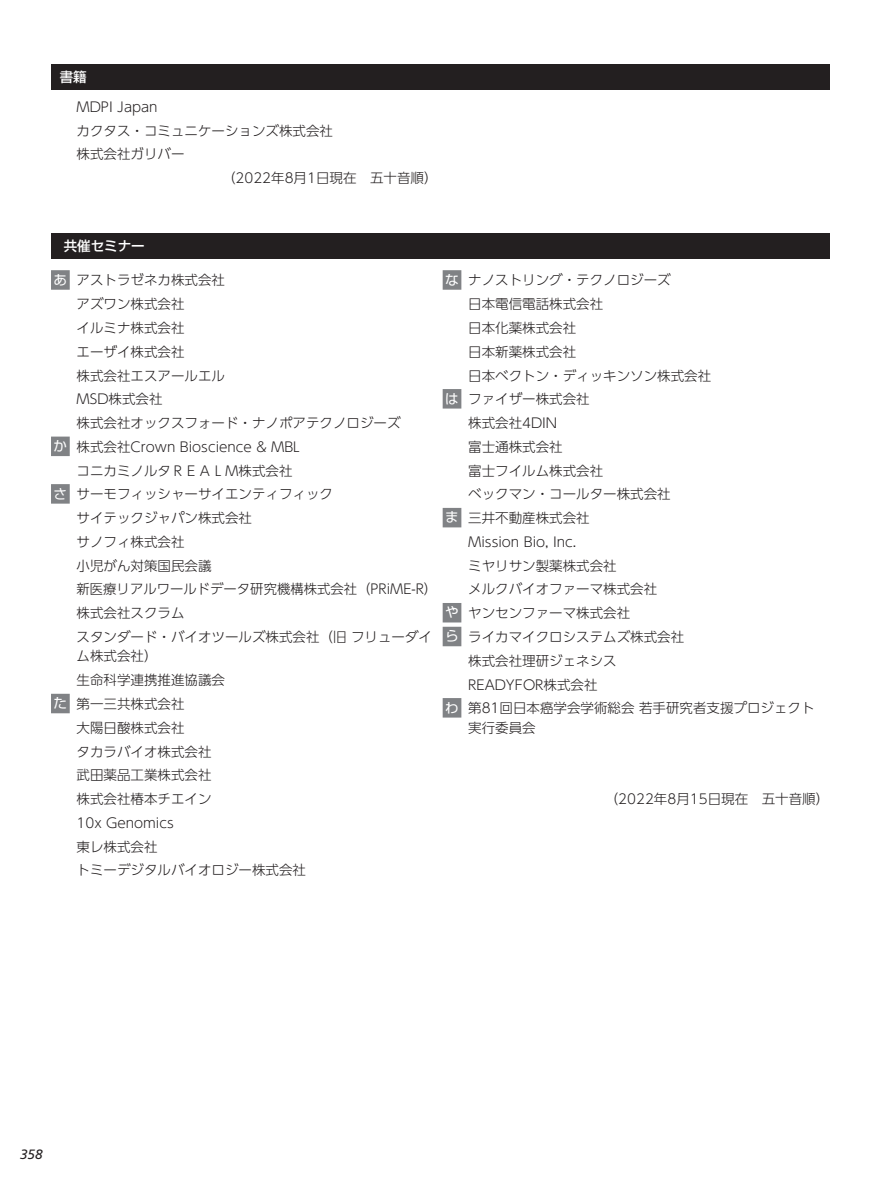
<style>
.page{position:relative;width:893px;height:1187px;background:#fff}
.page>*{position:absolute;margin:0;border:0;box-sizing:border-box;transform-origin:0 0}
.t1{font:300 13.5px "UD Shin Go Pro";color:#231f20}
.t2{font:500 13.5px "Shin Go Pro";color:#fff}
.t3{font:italic 13.5px "Frutiger LT Std";color:#231f20}
.s1{font-family:"Shin Go Pro";font-weight:400;color:#fff}
</style>
<div class="page">
<div style="left:51px;top:64px;width:778px;height:25px;background:#231f20"></div>
<div style="left:51px;top:270px;width:19px;height:20px;background:#808285"></div>
<div style="left:51px;top:436px;width:19px;height:20px;background:#808285"></div>
<div style="left:51px;top:484px;width:19px;height:19px;background:#808285"></div>
<div style="left:51px;top:693px;width:19px;height:20px;background:#808285"></div>
<div style="left:443px;top:270px;width:18px;height:20px;background:#808285"></div>
<div style="left:443px;top:389px;width:18px;height:19px;background:#808285"></div>
<div style="left:443px;top:508px;width:18px;height:19px;background:#808285"></div>
<div style="left:443px;top:603px;width:18px;height:19px;background:#808285"></div>
<div style="left:443px;top:626px;width:18px;height:20px;background:#808285"></div>
<div style="left:443px;top:698px;width:18px;height:19px;background:#808285"></div>
<div style="left:51px;top:233px;width:778px;height:25px;background:#231f20"></div>
<p class="t2" style="left:60px;top:72px;width:28px">書籍</p>
<p class="t1" style="left:77px;top:102px;width:83px">MDPI Japan</p>
<p class="t1" style="left:77px;top:125px;width:258px">カクタス・コミュニケーションズ株式会社</p>
<p class="t1" style="left:77px;top:149px;width:109px">株式会社ガリバー</p>
<p class="t1" style="left:222px;top:173px;width:217px">（2022年8月1日現在　五十音順）</p>
<p class="t2" style="left:64px;top:240px;width:82px">共催セミナー</p>
<p class="t1" style="left:54px;top:275px;width:173px"><span class="s1">あ</span> アストラゼネカ株式会社</p>
<p class="t1" style="left:77px;top:299px;width:109px">アズワン株式会社</p>
<p class="t1" style="left:77px;top:323px;width:109px">イルミナ株式会社</p>
<p class="t1" style="left:77px;top:346px;width:109px">エーザイ株式会社</p>
<p class="t1" style="left:77px;top:370px;width:150px">株式会社エスアールエル</p>
<p class="t1" style="left:77px;top:394px;width:87px">MSD株式会社</p>
<p class="t1" style="left:77px;top:418px;width:325px">株式会社オックスフォード・ナノポアテクノロジーズ</p>
<p class="t1" style="left:54px;top:441px;width:248px"><span class="s1">か</span> 株式会社Crown Bioscience &amp; MBL</p>
<p class="t1" style="left:77px;top:465px;width:218px">コニカミノルタＲＥＡＬＭ株式会社</p>
<p class="t1" style="left:54px;top:489px;width:281px"><span class="s1">さ</span> サーモフィッシャーサイエンティフィック</p>
<p class="t1" style="left:77px;top:513px;width:177px">サイテックジャパン株式会社</p>
<p class="t1" style="left:77px;top:536px;width:109px">サノフィ株式会社</p>
<p class="t1" style="left:77px;top:560px;width:136px">小児がん対策国民会議</p>
<p class="t1" style="left:77px;top:584px;width:362px">新医療リアルワールドデータ研究機構株式会社（PRiME-R）</p>
<p class="t1" style="left:77px;top:608px;width:109px">株式会社スクラム</p>
<p class="t1" style="left:77px;top:631px;width:357px">スタンダード・バイオツールズ株式会社（旧 フリューダイ</p>
<p class="t1" style="left:77px;top:651px;width:83px">ム株式会社）</p>
<p class="t1" style="left:77px;top:675px;width:150px">生命科学連携推進協議会</p>
<p class="t1" style="left:54px;top:698px;width:132px"><span class="s1">た</span> 第一三共株式会社</p>
<p class="t1" style="left:77px;top:722px;width:110px">大陽日酸株式会社</p>
<p class="t1" style="left:77px;top:746px;width:136px">タカラバイオ株式会社</p>
<p class="t1" style="left:77px;top:770px;width:137px">武田薬品工業株式会社</p>
<p class="t1" style="left:77px;top:793px;width:136px">株式会社椿本チエイン</p>
<p class="t1" style="left:77px;top:817px;width:99px">10x Genomics</p>
<p class="t1" style="left:77px;top:841px;width:82px">東レ株式会社</p>
<p class="t1" style="left:77px;top:865px;width:231px">トミーデジタルバイオロジー株式会社</p>
<p class="t1" style="left:445px;top:275px;width:227px"><span class="s1">な</span> ナノストリング・テクノロジーズ</p>
<p class="t1" style="left:468px;top:299px;width:136px">日本電信電話株式会社</p>
<p class="t1" style="left:468px;top:323px;width:109px">日本化薬株式会社</p>
<p class="t1" style="left:468px;top:346px;width:109px">日本新薬株式会社</p>
<p class="t1" style="left:468px;top:370px;width:244px">日本ベクトン・ディッキンソン株式会社</p>
<p class="t1" style="left:445px;top:394px;width:146px"><span class="s1">は</span> ファイザー株式会社</p>
<p class="t1" style="left:468px;top:418px;width:91px">株式会社4DIN</p>
<p class="t1" style="left:468px;top:441px;width:96px">富士通株式会社</p>
<p class="t1" style="left:468px;top:465px;width:136px">富士フイルム株式会社</p>
<p class="t1" style="left:468px;top:489px;width:204px">ベックマン・コールター株式会社</p>
<p class="t1" style="left:445px;top:513px;width:146px"><span class="s1">ま</span> 三井不動産株式会社</p>
<p class="t1" style="left:468px;top:536px;width:110px">Mission Bio, Inc.</p>
<p class="t1" style="left:468px;top:560px;width:150px">ミヤリサン製薬株式会社</p>
<p class="t1" style="left:468px;top:584px;width:190px">メルクバイオファーマ株式会社</p>
<p class="t1" style="left:445px;top:608px;width:186px"><span class="s1">や</span> ヤンセンファーマ株式会社</p>
<p class="t1" style="left:445px;top:631px;width:240px"><span class="s1">ら</span> ライカマイクロシステムズ株式会社</p>
<p class="t1" style="left:468px;top:655px;width:150px">株式会社理研ジェネシス</p>
<p class="t1" style="left:468px;top:679px;width:131px">READYFOR株式会社</p>
<p class="t1" style="left:445px;top:703px;width:371px"><span class="s1">わ</span> 第81回日本癌学会学術総会 若手研究者支援プロジェクト</p>
<p class="t1" style="left:468px;top:722px;width:69px">実行委員会</p>
<p class="t1" style="left:605px;top:794px;width:226px">（2022年8月15日現在　五十音順）</p>
<p class="t3" style="left:20px;top:1146px;width:24px">358</p>
</div>
